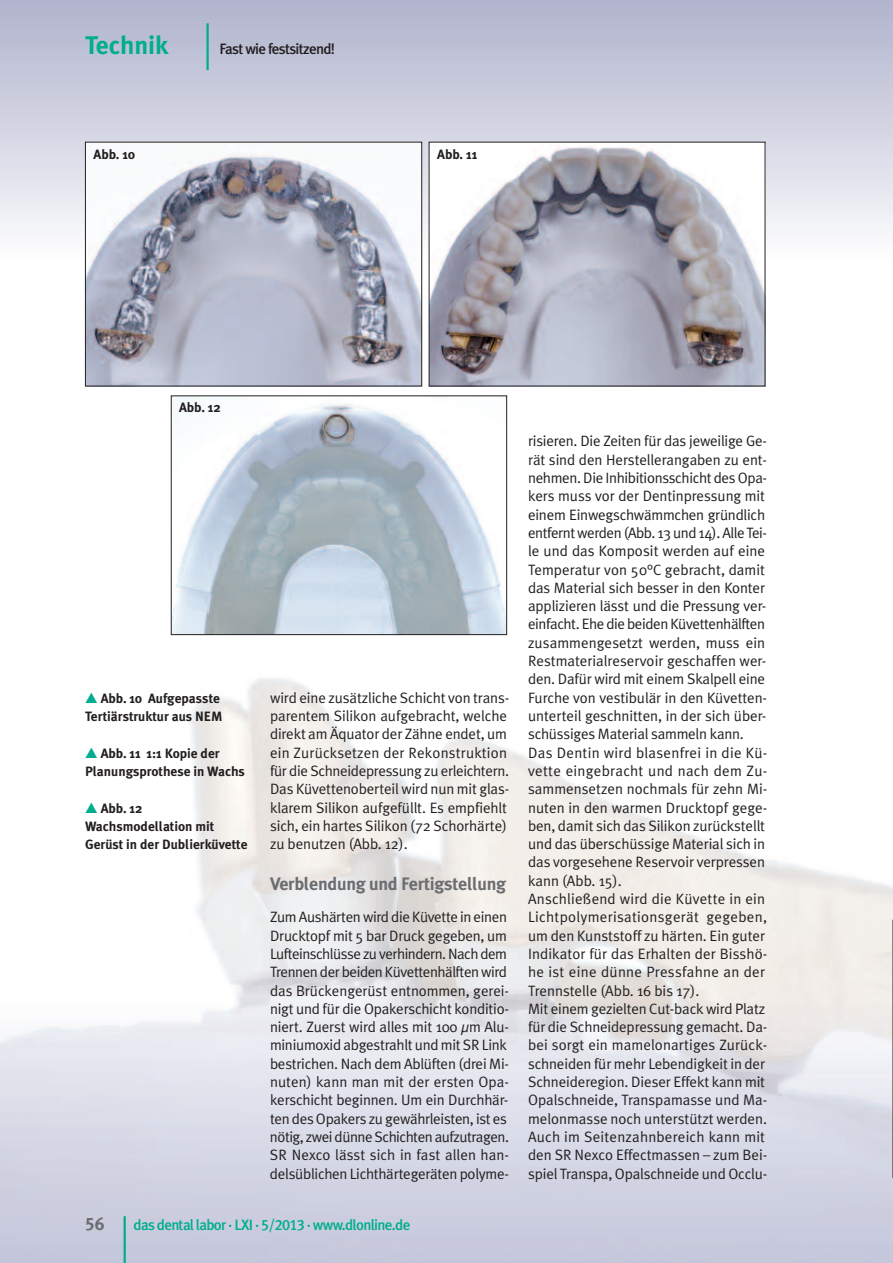
<style>
.page{position:relative;width:893px;height:1263px;background:#fff}
.page>*{position:absolute;margin:0;border:0;box-sizing:border-box;transform-origin:0 0}
.t1{font:700 25.5px "Meta Plus";color:#00ad8e}
.t2{font:700 18px "Meta Plus";letter-spacing:-.015em;color:#6c6d70}
.t3{font:18px "Meta Plus Bold Caps";color:#6c6d70}
.t4{font:15px/18.3px "Meta Plus Normal";letter-spacing:-.01em;color:#231f20}
.t5{font:500 15px "Meta Plus";letter-spacing:-.045em;color:#00ad8e}
.t6{font:500 15px "Meta Plus";letter-spacing:-.045em;color:#231f20}
.t7{font:700 13.5px/18.3px "Meta Plus";color:#231f20}
.s1{font-family:"All You Need";font-weight:400;font-size:15px;color:#00ad8e}
.s2{font-style:italic}
.s3{font-family:"Meta Plus Medium Caps";font-weight:400}
</style>
<div class="page">
<hr style="left:206px;top:23px;width:3px;height:47px;background:#00ad8e">
<hr style="left:124px;top:1216px;width:2px;height:47px;background:#00ad8e">
<img style="left:87px;top:144px;width:333px;height:240px">
<div style="left:85px;top:142px;width:337px;height:244px;border:1px solid #231f20"></div>
<img style="left:431px;top:144px;width:332px;height:240px">
<img style="left:173px;top:397px;width:332px;height:236px">
<div style="left:171px;top:395px;width:336px;height:240px;border:1px solid #231f20"></div>
<svg style="left:892px;top:920px;width:1px;height:258px"></svg>
<h1 class="t1" style="left:85px;top:30px;width:85px">Technik</h1>
<p class="t6" style="left:220px;top:40px;width:117px">Fast wie festsitzend!</p>
<p class="t7" style="left:94px;top:145px;width:43px">Abb. 10</p>
<p class="t7" style="left:437px;top:145px;width:42px">Abb. 11</p>
<p class="t7" style="left:179px;top:399px;width:43px">Abb. 12</p>
<p class="t7" style="left:85px;top:689px;width:139px"><span class="s1">E</span> Abb. 10 Aufgepasste<br>Tertiärstruktur aus NEM</p>
<p class="t7" style="left:85px;top:744px;width:161px"><span class="s1">E</span> Abb. 11 1:1 Kopie der<br>Planungsprothese in Wachs</p>
<p class="t7" style="left:85px;top:799px;width:164px"><span class="s1">E</span> Abb. 12<br>Wachsmodellation mit<br>Gerüst in der Dublierküvette</p>
<p class="t4" style="left:270px;top:688px;width:241px">wird eine zusätzliche Schicht von trans&shy;parentem Silikon aufgebracht, welche direkt am Äquator der Zähne endet, um ein Zurücksetzen der Rekonstruktion für die Schneidepressung zu erleichtern.<br>Das Küvettenoberteil wird nun mit glas&shy;klarem Silikon aufgefüllt. Es empfiehlt sich, ein hartes Silikon (72 Schorhärte) zu benutzen (Abb. 12).</p>
<p class="t2" style="left:270px;top:873px;width:238px">Verblendung und Fertigstellung</p>
<p class="t4" style="left:270px;top:908px;width:241px">Zum Aushärten wird die Küvette in einen Drucktopf mit 5 bar Druck gegeben, um Lufteinschlüsse zu verhindern. Nach dem Trennen der beiden Küvettenhälften wird das Brückengerüst entnommen, gerei&shy;nigt und für die Opakerschicht konditio&shy;niert. Zuerst wird alles mit 100 <span class="s2">µ</span>m Alu&shy;miniumoxid abgestrahlt und mit SR Link bestrichen. Nach dem Ablüften (drei Mi&shy;nuten) kann man mit der ersten Opa&shy;kerschicht beginnen. Um ein Durchhär&shy;ten des Opakers zu gewährleisten, ist es nötig, zwei dünne Schichten aufzutragen.<br>SR Nexco lässt sich in fast allen han&shy;delsüblichen Lichthärtegeräten polyme-</p>
<p class="t3" style="left:85px;top:1213px;width:21px">56</p>
<p class="t5" style="left:133px;top:1216px;width:278px">das dental labor · LXI · <span class="s3">5/2013</span> · www.dlonline.de</p>
<p class="t4" style="left:528px;top:432px;width:241px">risieren. Die Zeiten für das jeweilige Ge&shy;rät sind den Herstellerangaben zu ent&shy;nehmen. Die Inhibitionsschicht des Opa&shy;kers muss vor der Dentinpressung mit einem Einwegschwämmchen gründlich entfernt werden (Abb. 13 und 14). AlleTei&shy;le und das Komposit werden auf eine Temperatur von 50°C gebracht, damit das Material sich besser in den Konter applizieren lässt und die Pressung ver&shy;einfacht. Ehe die beiden Küvettenhälften zusammengesetzt werden, muss ein Restmaterialreservoir geschaffen wer&shy;den. Dafür wird mit einem Skalpell eine Furche von vestibulär in den Küvetten&shy;unterteil geschnitten, in der sich über&shy;schüssiges Material sammeln kann.<br>Das Dentin wird blasenfrei in die Kü&shy;vette eingebracht und nach dem Zu&shy;sammensetzen nochmals für zehn Mi&shy;nuten in den warmen Drucktopf gege&shy;ben, damit sich das Silikon zurückstellt und das überschüssige Material sich in das vorgesehene Reservoir verpressen kann (Abb. 15).<br>Anschließend wird die Küvette in ein Lichtpolymerisationsgerät gegeben, um den Kunststoff zu härten. Ein guter Indikator für das Erhalten der Bisshö&shy;he ist eine dünne Pressfahne an der Trennstelle (Abb. 16 bis 17).<br>Mit einem gezielten Cut-back wird Platz für die Schneidepressung gemacht. Da&shy;bei sorgt ein mamelonartiges Zurück&shy;schneiden für mehr Lebendigkeit in der Schneideregion. Dieser Effekt kann mit Opalschneide, Transpamasse und Ma&shy;melonmasse noch unterstützt werden.<br>Auch im Seitenzahnbereich kann mit den SR Nexco Effectmassen – zum Bei&shy;spiel Transpa, Opalschneide und Occlu-</p>
</div>
